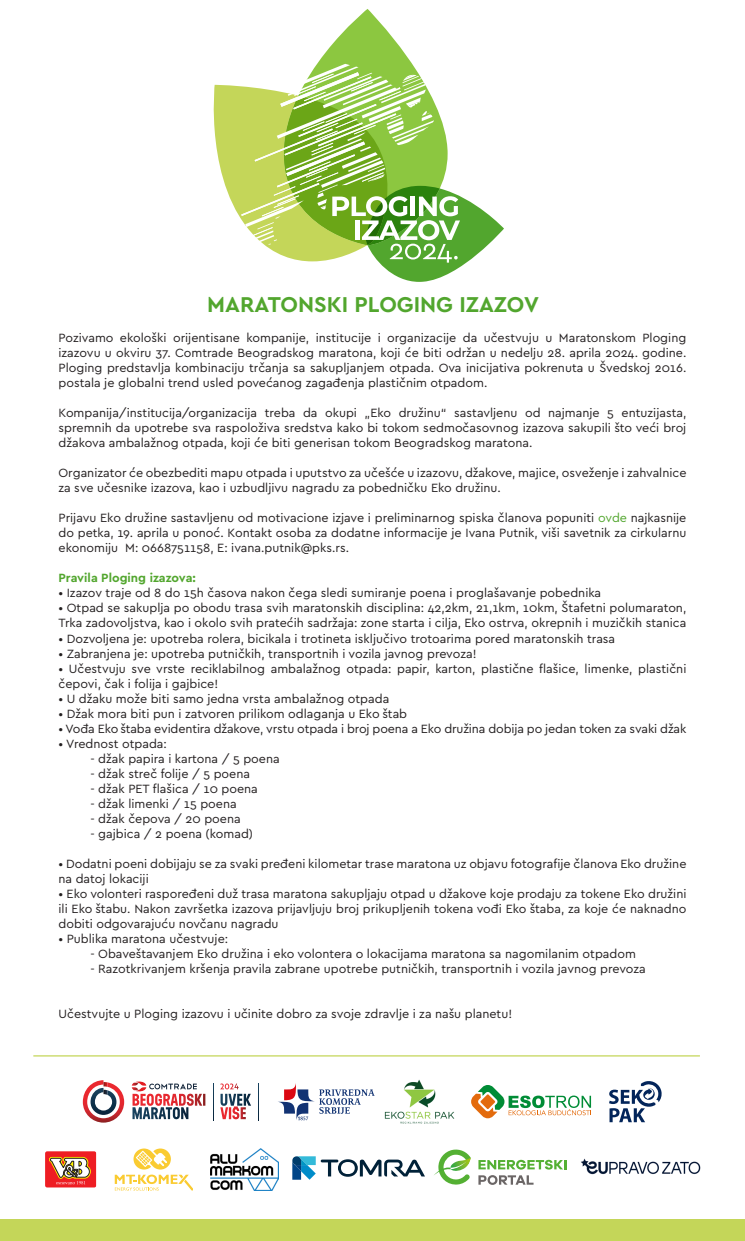
<style>
.page{position:relative;width:745px;height:1241px;background:#fff}
.page>*{position:absolute;margin:0;border:0;box-sizing:border-box;transform-origin:0 0}
.t1{font:700 22.5px "Cera Pro";color:#52a62e}
.t2{font:12.5px/15px "Cera Pro";color:#231f20;text-align:justify}
.t3{font:700 12.5px "Cera Pro";color:#52a62e}
.s1{color:#52a62e}
</style>
<div class="page">
<svg style="left:317px;top:9px;width:95px;height:55px;fill:#8cc740"></svg>
<svg style="left:213px;top:64px;width:290px;height:218px"></svg>
<div style="left:0;top:1219px;width:744px;height:21px;background:#c4d659"></div>
<svg style="left:213px;top:1083px;width:1px;height:36px"></svg>
<svg style="left:258px;top:1083px;width:1px;height:36px"></svg>
<svg style="left:220px;top:1083px;width:31px;height:36px"></svg>
<svg style="left:132px;top:1081px;width:73px;height:38px"></svg>
<svg style="left:83px;top:1080px;width:41px;height:42px"></svg>
<svg style="left:278px;top:1083px;width:96px;height:37px"></svg>
<img style="left:384px;top:1079px;width:70px;height:44px">
<div style="left:45px;top:1150px;width:51px;height:37px;background:#ee1d23;border-radius:2px"></div>
<svg style="left:49px;top:1157px;width:41px;height:27px"></svg>
<svg style="left:471px;top:1085px;width:120px;height:33px"></svg>
<svg style="left:292px;top:1156px;width:132px;height:23px"></svg>
<img style="left:210px;top:1148px;width:68px;height:42px">
<svg style="left:478px;top:1159px;width:88px;height:25px"></svg>
<svg style="left:434px;top:1149px;width:36px;height:36px"></svg>
<img style="left:581px;top:1158px;width:120px;height:17px">
<svg style="left:115px;top:1148px;width:78px;height:42px"></svg>
<hr style="left:33px;top:1055px;width:666px;height:1px;background:#c4d659">
<svg style="left:609px;top:1081px;width:52px;height:40px"></svg>
<p class="t1" style="left:207px;top:290px;width:333px">MARATONSKI PLOGING IZAZOV</p>
<p class="t2" style="left:58px;top:330px;width:629px">Pozivamo ekološki orijentisane kompanije, institucije i organizacije da učestvuju u Maratonskom Ploging izazovu u okviru 37. Comtrade Beogradskog maratona, koji će biti održan u nedelju 28. aprila 2024. godine.<br>Ploging predstavlja kombinaciju trčanja sa sakuplјanjem otpada. Ova inicijativa pokrenuta u Švedskoj 2016. postala je globalni trend usled povećanog zagađenja plastičnim otpadom.</p>
<p class="t2" style="left:58px;top:405px;width:629px">Kompanija/institucija/organizacija treba da okupi „Eko družinu“ sastavljenu od najmanje 5 entuzijasta, spremnih da upotrebe sva raspoloživa sredstva kako bi tokom sedmočasovnog izazova sakupili što veći broj džakova ambalažnog otpada, koji će biti generisan tokom Beogradskog maratona.</p>
<p class="t2" style="left:58px;top:465px;width:629px">Organizator će obezbediti mapu otpada i uputstvo za učešće u izazovu, džakove, majice, osveženje i zahvalnice za sve učesnike izazova, kao i uzbudljivu nagradu za pobedničku Eko družinu.</p>
<p class="t2" style="left:58px;top:510px;width:629px">Prijavu Eko družine sastavljenu od motivacione izjave i preliminarnog spiska članova popuniti <span class="s1">ovde</span> najkasnije do petka, 19. aprila u ponoć. Kontakt osoba za dodatne informacije je Ivana Putnik, viši savetnik za cirkularnu ekonomiju M: 0668751158, E: ivana.putnik@pks.rs.</p>
<p class="t3" style="left:58px;top:570px;width:139px">Pravila Ploging izazova:</p>
<p class="t2" style="left:58px;top:585px;width:544px">• Izazov traje od 8 do 15h časova nakon čega sledi sumiranje poena i proglašavanje pobednika</p>
<p class="t2" style="left:58px;top:600px;width:629px">• Otpad se sakuplja po obodu trasa svih maratonskih disciplina: 42,2km, 21,1km, 10km, Štafetni polumaraton,<br>Trka zadovoljstva, kao i okolo svih pratećih sadržaja: zone starta i cilja, Eko ostrva, okrepnih i muzičkih stanica</p>
<p class="t2" style="left:58px;top:630px;width:558px">• Dozvoljena je: upotreba rolera, bicikala i trotineta isključivo trotoarima pored maratonskih trasa</p>
<p class="t2" style="left:58px;top:645px;width:419px">• Zabranjena je: upotreba putničkih, transportnih i vozila javnog prevoza!</p>
<p class="t2" style="left:58px;top:660px;width:629px">• Učestvuju sve vrste reciklabilnog ambalažnog otpada: papir, karton, plastične flašice, limenke, plastični čepovi, čak i folija i gajbice!</p>
<p class="t2" style="left:58px;top:690px;width:332px">• U džaku može biti samo jedna vrsta ambalažnog otpada</p>
<p class="t2" style="left:58px;top:705px;width:350px">• Džak mora biti pun i zatvoren prilikom odlaganja u Eko štab</p>
<p class="t2" style="left:58px;top:720px;width:629px">• Vođa Eko štaba evidentira džakove, vrstu otpada i broj poena a Eko družina dobija po jedan token za svaki džak</p>
<p class="t2" style="left:58px;top:735px;width:110px">• Vrednost otpada:</p>
<p class="t2" style="left:90px;top:750px;width:191px">- džak papira i kartona / 5 poena</p>
<p class="t2" style="left:90px;top:765px;width:161px">- džak streč folije / 5 poena</p>
<p class="t2" style="left:90px;top:780px;width:169px">- džak PET flašica / 10 poena</p>
<p class="t2" style="left:90px;top:795px;width:148px">- džak limenki / 15 poena</p>
<p class="t2" style="left:90px;top:810px;width:152px">- džak čepova / 20 poena</p>
<p class="t2" style="left:90px;top:825px;width:164px">- gajbica / 2 poena (komad)</p>
<p class="t2" style="left:58px;top:855px;width:629px">• Dodatni poeni dobijaju se za svaki pređeni kilometar trase maratona uz objavu fotografije članova Eko družine na datoj lokaciji</p>
<p class="t2" style="left:58px;top:885px;width:629px">• Eko volonteri raspoređeni duž trasa maratona sakupljaju otpad u džakove koje prodaju za tokene Eko družini ili Eko štabu. Nakon završetka izazova prijavljuju broj prikupljenih tokena vođi Eko štaba, za koje će naknadno dobiti odgovarajuću novčanu nagradu</p>
<p class="t2" style="left:58px;top:930px;width:171px">• Publika maratona učestvuje:</p>
<p class="t2" style="left:90px;top:945px;width:546px">- Obaveštavanjem Eko družina i eko volontera o lokacijama maratona sa nagomilanim otpadom</p>
<p class="t2" style="left:90px;top:960px;width:556px">- Razotkrivanjem kršenja pravila zabrane upotrebe putničkih, transportnih i vozila javnog prevoza</p>
<p class="t2" style="left:58px;top:1005px;width:455px">Učestvujte u Ploging izazovu i učinite dobro za svoje zdravlje i za našu planetu!</p>
</div>
